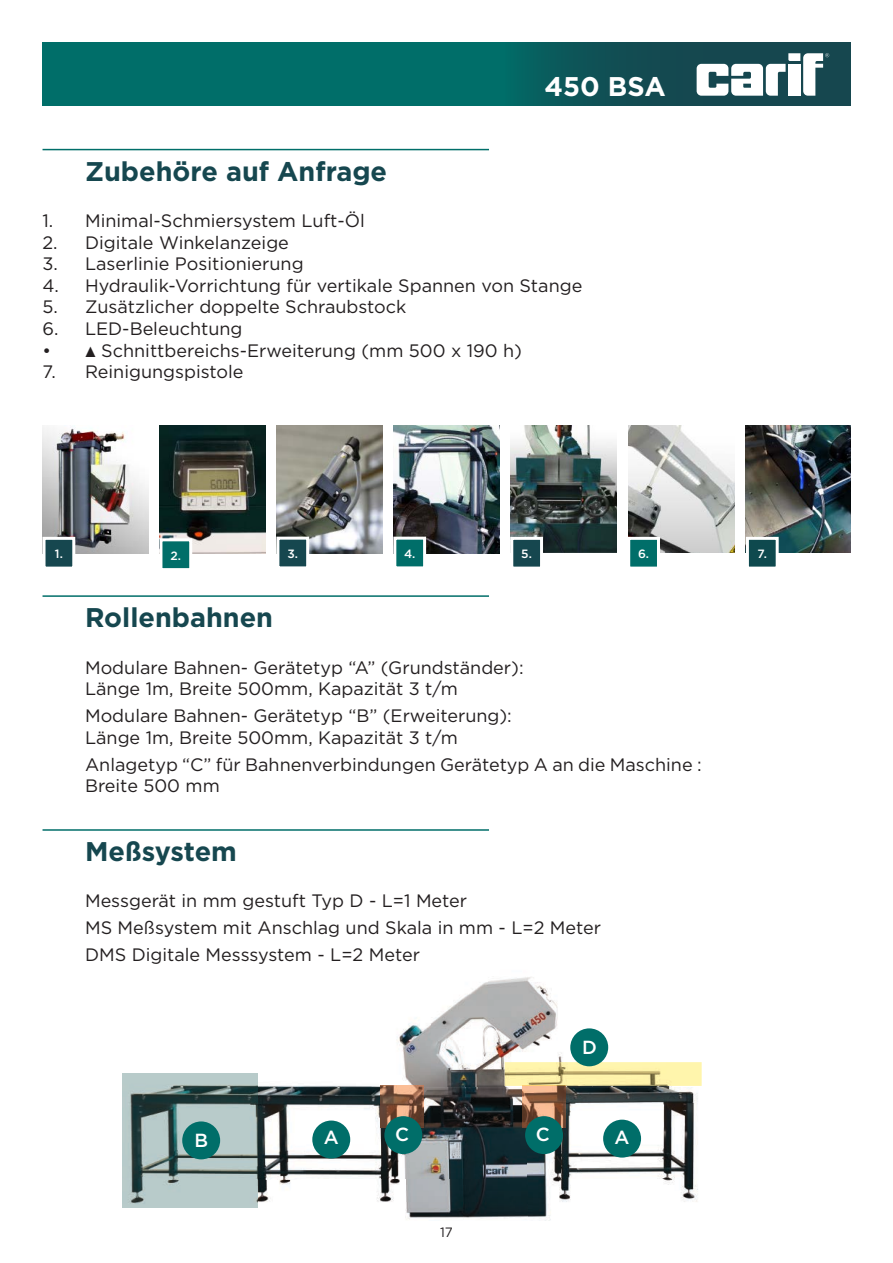
<style>
.page{position:relative;width:893px;height:1263px;background:#fff}
.page>*{position:absolute;margin:0;border:0;box-sizing:border-box;transform-origin:0 0}
.t1{font:700 27px "Gotham";color:#16474f}
.t2{font:700 27px "Gotham";color:#fff}
.t3{font:500 18.9px "Gotham";color:#fff}
.t4{font:18px/21.6px "Gotham";color:#231f20}
.t5{font:13.5px "Gotham";color:#231f20}
.t6{font:500 12px "Gotham";color:#fff}
.s1{font-family:"Lucida Console"}
</style>
<div class="page">
<hr style="left:43px;top:149px;width:446px;height:1px;background:#006e69">
<div style="left:43px;top:43px;width:807px;height:63px;background:#006e69"></div>
<div style="left:505px;top:43px;width:345px;height:63px;background:linear-gradient(to right,#095c5d,#1a3f4a)"></div>
<svg style="left:697px;top:53px;width:132px;height:43px;background:#99aeb2"></svg>
<hr style="left:43px;top:595px;width:446px;height:2px;background:#006e69">
<hr style="left:43px;top:829px;width:446px;height:2px;background:#006e69">
<img style="left:122px;top:977px;width:550px;height:110px">
<img style="left:122px;top:1087px;width:1px;height:121px">
<img style="left:257px;top:1087px;width:271px;height:93px">
<img style="left:560px;top:1087px;width:138px;height:115px">
<img style="left:528px;top:1146px;width:32px;height:74px">
<img style="left:257px;top:1180px;width:271px;height:39px">
<img style="left:123px;top:1074px;width:134px;height:134px">
<img style="left:381px;top:1085px;width:42px;height:42px">
<img style="left:523px;top:1086px;width:42px;height:42px">
<img style="left:505px;top:1062px;width:197px;height:24px">
<div style="left:182px;top:1121px;width:38px;height:38px;background:#006e69;border-radius:50%"></div>
<div style="left:312px;top:1120px;width:38px;height:38px;background:#006e69;border-radius:50%"></div>
<div style="left:384px;top:1116px;width:38px;height:38px;background:#006e69;border-radius:50%"></div>
<div style="left:525px;top:1116px;width:38px;height:38px;background:#006e69;border-radius:50%"></div>
<div style="left:570px;top:1028px;width:38px;height:38px;background:#006e69;border-radius:50%"></div>
<div style="left:603px;top:1120px;width:38px;height:37px;background:#006e69;border-radius:50%"></div>
<img style="left:510px;top:425px;width:107px;height:128px">
<img style="left:159px;top:425px;width:107px;height:128px">
<img style="left:43px;top:426px;width:106px;height:127px">
<img style="left:393px;top:426px;width:107px;height:127px">
<img style="left:276px;top:426px;width:107px;height:127px">
<div style="left:395px;top:538px;width:30px;height:30px;background:#006e69"></div>
<div style="left:393px;top:537px;width:33px;height:32px;border:3px solid #fff"></div>
<div style="left:278px;top:538px;width:30px;height:30px;background:#16474f"></div>
<div style="left:276px;top:537px;width:33px;height:32px;border:3px solid #fff"></div>
<div style="left:161px;top:540px;width:30px;height:30px;background:#006e69"></div>
<div style="left:159px;top:538px;width:33px;height:33px;border:3px solid #fff"></div>
<div style="left:44px;top:538px;width:30px;height:30px;background:#16474f"></div>
<div style="left:43px;top:537px;width:32px;height:33px;border:3px solid #fff"></div>
<img style="left:746px;top:425px;width:104px;height:128px">
<img style="left:628px;top:425px;width:106px;height:128px">
<div style="left:629px;top:538px;width:29px;height:30px;background:#006e69"></div>
<div style="left:627px;top:537px;width:33px;height:33px;border:3px solid #fff"></div>
<div style="left:747px;top:538px;width:30px;height:30px;background:#0e494e"></div>
<div style="left:746px;top:537px;width:33px;height:33px;border:3px solid #fff"></div>
<div style="left:512px;top:538px;width:30px;height:30px;background:#16474f"></div>
<div style="left:510px;top:537px;width:33px;height:33px;border:3px solid #fff"></div>
<h1 class="t1" style="left:85px;top:153px;width:304px">Zubehöre auf Anfrage</h1>
<h1 class="t2" style="left:544px;top:68px;width:123px">450 BSA</h1>
<p class="t4" style="left:43px;top:209px;width:18px">1.<br>2.<br>3.<br>4.<br>5.<br>6. •<br>7.</p>
<p class="t4" style="left:85px;top:209px;width:499px">Minimal-Schmiersystem Luft-Öl<br>Digitale Winkelanzeige<br>Laserlinie Positionierung<br>Hydraulik-Vorrichtung für vertikale Spannen von Stange Zusätzlicher doppelte Schraubstock<br>LED-Beleuchtung</p>
<p class="t4" style="left:85px;top:339px;width:438px"><span class="s1">▲</span> Schnittbereichs-Erweiterung (mm 500 x 190 h)<br>Reinigungspistole</p>
<p class="t6" style="left:55px;top:546px;width:9px">1.</p>
<p class="t6" style="left:171px;top:547px;width:12px">2.</p>
<p class="t6" style="left:287px;top:546px;width:12px">3.</p>
<p class="t6" style="left:404px;top:546px;width:13px">4.</p>
<p class="t6" style="left:521px;top:546px;width:12px">5.</p>
<p class="t6" style="left:638px;top:546px;width:13px">6.</p>
<p class="t6" style="left:758px;top:546px;width:11px">7.</p>
<h1 class="t1" style="left:85px;top:600px;width:190px">Rollenbahnen</h1>
<p class="t4" style="left:85px;top:656px;width:440px">Modulare Bahnen- Gerätetyp “A” (Grundständer):<br>Länge 1m, Breite 500mm, Kapazität 3 t/m</p>
<p class="t4" style="left:85px;top:705px;width:428px">Modulare Bahnen- Gerätetyp “B” (Erweiterung):<br>Länge 1m, Breite 500mm, Kapazität 3 t/m</p>
<p class="t4" style="left:85px;top:753px;width:618px">Anlagetyp “C” für Bahnenverbindungen Gerätetyp A an die Maschine :<br>Breite 500 mm</p>
<h1 class="t1" style="left:85px;top:834px;width:153px">Meßsystem</h1>
<p class="t4" style="left:85px;top:887px;width:518px;line-height:27px">Messgerät in mm gestuft Typ D - L=1 Meter<br>MS Meßsystem mit Anschlag und Skala in mm - L=2 Meter<br>DMS Digitale Messsystem - L=2 Meter</p>
<p class="t3" style="left:194px;top:1128px;width:15px">B</p>
<p class="t3" style="left:324px;top:1125px;width:16px">A</p>
<p class="t3" style="left:395px;top:1122px;width:15px">C</p>
<p class="t3" style="left:536px;top:1122px;width:15px">C</p>
<p class="t5" style="left:440px;top:1223px;width:14px">17</p>
<p class="t3" style="left:582px;top:1034px;width:16px">D</p>
<p class="t3" style="left:615px;top:1124px;width:16px">A</p>
</div>
